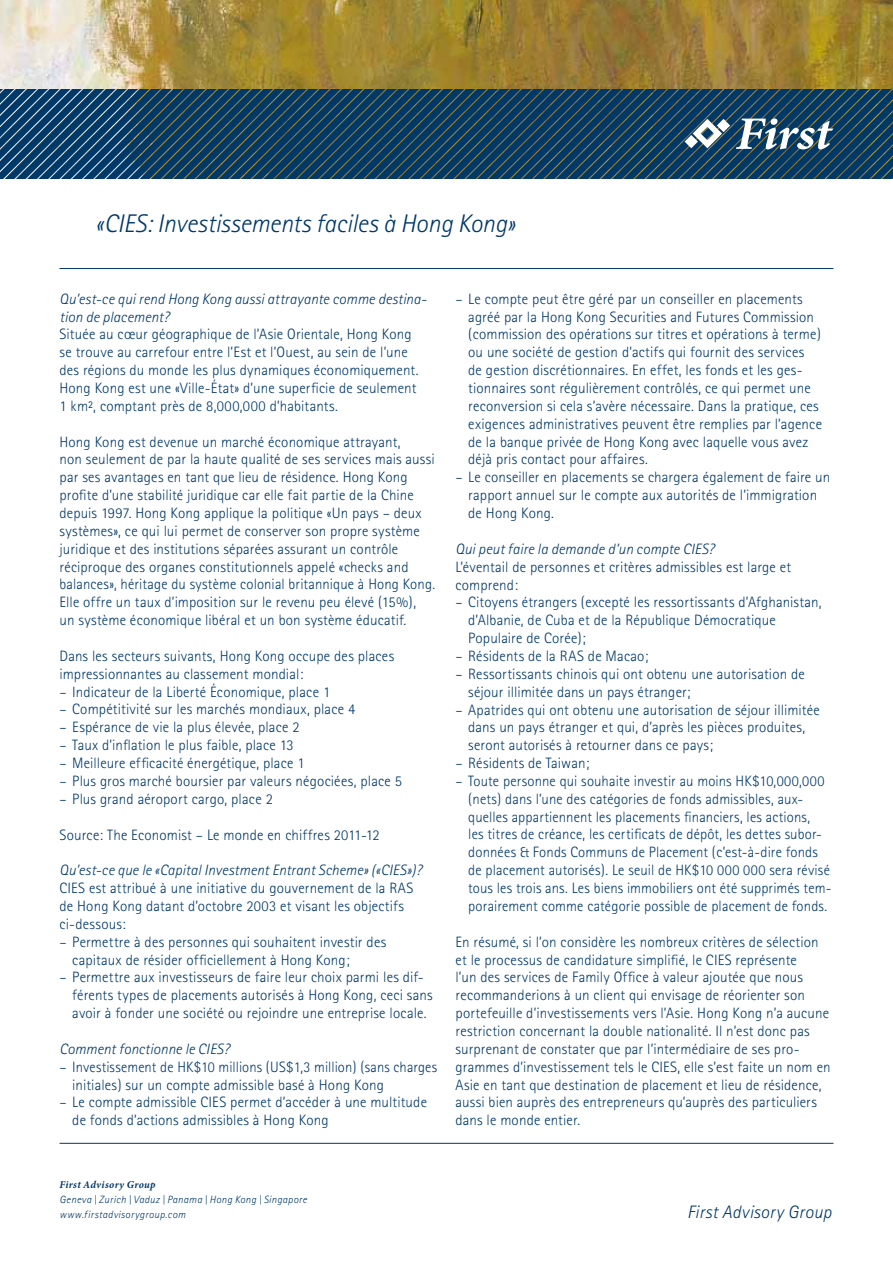
<style>
.page{position:relative;width:893px;height:1263px;background:#fff}
.page>*{position:absolute;margin:0;border:0;box-sizing:border-box;transform-origin:0 0}
.t1{font:italic 300 25.5px "Rotis Sans Serif";letter-spacing:-.005em;color:#003867}
.t2{font:italic 300 18px "Rotis Sans Serif";letter-spacing:.02em;color:#003867}
.t3{font:300 15px/17.9px "Rotis Sans Serif";letter-spacing:.01em;color:#003867}
.t4{font:italic 300 15px/17.9px "Rotis Sans Serif";letter-spacing:.005em;color:#003867}
.t5{font:italic 300 10.5px/15px "Rotis Sans Serif";letter-spacing:.035em;color:#003867}
.t6{font:italic 700 10.5px "Minion Pro";letter-spacing:.03em;color:#003867}
</style>
<div class="page">
<img style="left:0;top:0;width:893px;height:89px">
<svg style="left:0;top:89px;width:893px;height:90px;fill:#003867"></svg>
<hr style="left:60px;top:1143px;width:773px;height:1px;background:#003867">
<svg style="left:736px;top:118px;width:97px;height:31px"></svg>
<svg style="left:685px;top:119px;width:45px;height:29px"></svg>
<hr style="left:60px;top:268px;width:773px;height:1px;background:#003867">
<h1 class="t1" style="left:96px;top:209px;width:421px">«CIES: Investissements faciles à Hong Kong»</h1>
<p class="t4" style="left:60px;top:290px;width:369px">Qu’est-ce qui rend Hong Kong aussi attrayante comme destina&shy;tion de placement?</p>
<p class="t3" style="left:60px;top:325px;width:360px">Située au cœur géographique de l’Asie Orientale, Hong Kong se trouve au carrefour entre l’Est et l’Ouest, au sein de l’une des régions du monde les plus dynamiques économiquement.<br>Hong Kong est une «Ville-État» d’une superficie de seulement 1 km², comptant près de 8,000,000 d’habitants.</p>
<p class="t3" style="left:60px;top:433px;width:377px">Hong Kong est devenue un marché économique attrayant,<br>non seulement de par la haute qualité de ses services mais aussi par ses avantages en tant que lieu de résidence. Hong Kong profite d’une stabilité juridique car elle fait partie de la Chine depuis 1997. Hong Kong applique la politique «Un pays – deux systèmes», ce qui lui permet de conserver son propre système juridique et des institutions séparées assurant un contrôle réciproque des organes constitutionnels appelé «checks and balances», héritage du système colonial britannique à Hong Kong.<br>Elle offre un taux d’imposition sur le revenu peu élevé (15%),<br>un système économique libéral et un bon système éducatif.</p>
<p class="t3" style="left:60px;top:647px;width:336px">Dans les secteurs suivants, Hong Kong occupe des places impressionnantes au classement mondial:</p>
<p class="t3" style="left:60px;top:683px;width:272px">– Indicateur de la Liberté Économique, place 1</p>
<p class="t3" style="left:60px;top:700px;width:297px">– Compétitivité sur les marchés mondiaux, place 4</p>
<p class="t3" style="left:60px;top:718px;width:242px">– Espérance de vie la plus élevée, place 2</p>
<p class="t3" style="left:60px;top:736px;width:236px">– Taux d’inflation le plus faible, place 13</p>
<p class="t3" style="left:60px;top:754px;width:247px">– Meilleure efficacité énergétique, place 1</p>
<p class="t3" style="left:60px;top:772px;width:344px">– Plus gros marché boursier par valeurs négociées, place 5</p>
<p class="t3" style="left:60px;top:790px;width:215px">– Plus grand aéroport cargo, place 2</p>
<p class="t3" style="left:60px;top:825px;width:322px">Source: The Economist – Le monde en chiffres 2011-12</p>
<p class="t4" style="left:60px;top:861px;width:364px">Qu’est-ce que le «Capital Investment Entrant Scheme» («CIES»)?</p>
<p class="t3" style="left:60px;top:879px;width:356px">CIES est attribué à une initiative du gouvernement de la RAS de Hong Kong datant d’octobre 2003 et visant les objectifs ci-dessous:</p>
<p class="t3" style="left:72px;top:933px;width:315px;text-indent:-13px">– Permettre à des personnes qui souhaitent investir des capitaux de résider officiellement à Hong Kong;</p>
<p class="t3" style="left:72px;top:968px;width:362px;text-indent:-13px">– Permettre aux investisseurs de faire leur choix parmi les dif&shy;férents types de placements autorisés à Hong Kong, ceci sans avoir à fonder une société ou rejoindre une entreprise locale.</p>
<p class="t4" style="left:60px;top:1040px;width:171px">Comment fonctionne le CIES?</p>
<p class="t3" style="left:72px;top:1058px;width:366px;text-indent:-13px">– Investissement de HK$10 millions (US$1,3 million) (sans charges initiales) sur un compte admissible basé à Hong Kong</p>
<p class="t3" style="left:72px;top:1093px;width:356px;text-indent:-13px">– Le compte admissible CIES permet d’accéder à une multitude de fonds d’actions admissibles à Hong Kong</p>
<p class="t3" style="left:468px;top:290px;width:355px;text-indent:-13px">– Le compte peut être géré par un conseiller en placements agréé par la Hong Kong Securities and Futures Commission (commission des opérations sur titres et opérations à terme) ou une société de gestion d’actifs qui fournit des services<br>de gestion discrétionnaires. En effet, les fonds et les ges&shy;tionnaires sont régulièrement contrôlés, ce qui permet une reconversion si cela s’avère nécessaire. Dans la pratique, ces exigences administratives peuvent être remplies par l’agence de la banque privée de Hong Kong avec laquelle vous avez déjà pris contact pour affaires.</p>
<p class="t3" style="left:468px;top:468px;width:364px;text-indent:-13px">– Le conseiller en placements se chargera également de faire un rapport annuel sur le compte aux autorités de l’immigration de Hong Kong.</p>
<p class="t4" style="left:455px;top:540px;width:260px">Qui peut faire la demande d’un compte CIES?</p>
<p class="t3" style="left:455px;top:558px;width:337px">L’éventail de personnes et critères admissibles est large et comprend:</p>
<p class="t3" style="left:468px;top:593px;width:355px;text-indent:-13px">– Citoyens étrangers (excepté les ressortissants d’Afghanistan, d’Albanie, de Cuba et de la République Démocratique<br>Populaire de Corée);</p>
<p class="t3" style="left:455px;top:647px;width:194px">– Résidents de la RAS de Macao;</p>
<p class="t3" style="left:468px;top:665px;width:338px;text-indent:-13px">– Ressortissants chinois qui ont obtenu une autorisation de séjour illimitée dans un pays étranger;</p>
<p class="t3" style="left:468px;top:701px;width:353px;text-indent:-13px">– Apatrides qui ont obtenu une autorisation de séjour illimitée dans un pays étranger et qui, d’après les pièces produites, seront autorisés à retourner dans ce pays;</p>
<p class="t3" style="left:455px;top:754px;width:135px">– Résidents de Taiwan;</p>
<p class="t3" style="left:468px;top:772px;width:365px;text-indent:-13px">– Toute personne qui souhaite investir au moins HK$10,000,000 (nets) dans l’une des catégories de fonds admissibles, aux&shy;quelles appartiennent les placements financiers, les actions,<br>les titres de créance, les certificats de dépôt, les dettes subor&shy;données &amp; Fonds Communs de Placement (c’est-à-dire fonds de placement autorisés). Le seuil de HK$10 000 000 sera révisé tous les trois ans. Les biens immobiliers ont été supprimés tem&shy;porairement comme catégorie possible de placement de fonds.</p>
<p class="t3" style="left:455px;top:933px;width:377px">En résumé, si l’on considère les nombreux critères de sélection et le processus de candidature simplifié, le CIES représente<br>l’un des services de Family Office à valeur ajoutée que nous recommanderions à un client qui envisage de réorienter son portefeuille d’investissements vers l’Asie. Hong Kong n’a aucune restriction concernant la double nationalité. Il n’est donc pas surprenant de constater que par l’intermédiaire de ses pro&shy;grammes d’investissement tels le CIES, elle s’est faite un nom en Asie en tant que destination de placement et lieu de résidence, aussi bien auprès des entrepreneurs qu’auprès des particuliers dans le monde entier.</p>
<p class="t6" style="left:60px;top:1177px;width:98px">First Advisory Group</p>
<p class="t5" style="left:60px;top:1192px;width:249px">Geneva | Zurich | Vaduz | Panama | Hong Kong | Singapore www.firstadvisorygroup.com</p>
<p class="t2" style="left:687px;top:1201px;width:146px">First Advisory Group</p>
</div>
